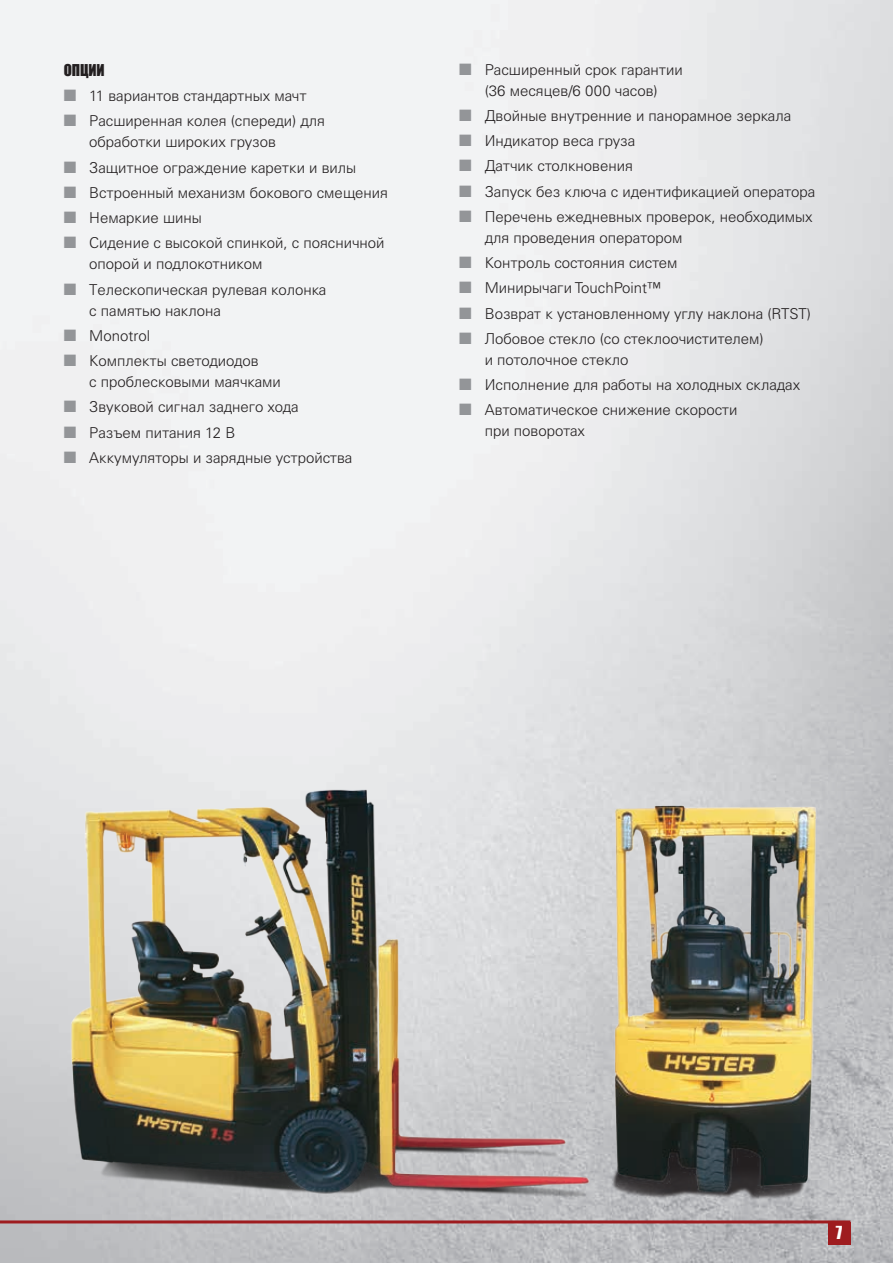
<style>
.page{position:relative;width:893px;height:1263px;background:#fff}
.page>*{position:absolute;margin:0;border:0;box-sizing:border-box;transform-origin:0 0}
.t1{font:16.5px "Impact";color:#fff}
.t2{font:300 15px/21px "Univers LTCYR 45";color:#231f20}
.t3{font:15px "Impact";letter-spacing:-.01em;color:#231f20}
.s1{color:#939598}
</style>
<div class="page">
<img style="left:0;top:0;width:893px;height:1263px">
<hr style="left:0;top:1222px;width:1px;height:41px;background:#535355">
<hr style="left:0;top:1220px;width:850px;height:3px;background:#9e1c1f">
<div style="left:828px;top:1222px;width:22px;height:23px;background:#9e1c1f"></div>
<img style="left:47px;top:782px;width:571px;height:444px">
<img style="left:604px;top:796px;width:241px;height:414px">
<p class="t3" style="left:64px;top:58px;width:42px">ОПЦИИ</p>
<p class="t2" style="left:64px;top:85px;width:244px"><span class="s1">■</span> 11 вариантов стандартных мачт</p>
<p class="t2" style="left:89px;top:110px;width:237px;text-indent:-26px"><span class="s1">■</span> Расширенная колея (спереди) для обработки широких грузов</p>
<p class="t2" style="left:64px;top:156px;width:294px"><span class="s1">■</span> Защитное ограждение каретки и вилы</p>
<p class="t2" style="left:64px;top:182px;width:326px"><span class="s1">■</span> Встроенный механизм бокового смещения</p>
<p class="t2" style="left:64px;top:207px;width:140px"><span class="s1">■</span> Немаркие шины</p>
<p class="t2" style="left:89px;top:232px;width:297px;text-indent:-26px"><span class="s1">■</span> Сидение с высокой спинкой, с поясничной опорой и подлокотником</p>
<p class="t2" style="left:89px;top:278px;width:239px;text-indent:-26px"><span class="s1">■</span> Телескопическая рулевая колонка с памятью наклона</p>
<p class="t2" style="left:64px;top:325px;width:88px"><span class="s1">■</span> Monotrol</p>
<p class="t2" style="left:89px;top:350px;width:193px;text-indent:-26px"><span class="s1">■</span> Комплекты светодиодов<br>с проблесковыми маячками</p>
<p class="t2" style="left:64px;top:396px;width:236px"><span class="s1">■</span> Звуковой сигнал заднего хода</p>
<p class="t2" style="left:64px;top:421px;width:173px"><span class="s1">■</span> Разъем питания 12 В</p>
<p class="t2" style="left:64px;top:447px;width:290px"><span class="s1">■</span> Аккумуляторы и зарядные устройства</p>
<p class="t2" style="left:459px;top:58px;width:225px;text-align:center"><span class="s1">■</span> Расширенный срок гарантии (36 месяцев/6 000 часов)</p>
<p class="t2" style="left:459px;top:105px;width:334px"><span class="s1">■</span> Двойные внутренние и панорамное зеркала</p>
<p class="t2" style="left:459px;top:130px;width:178px"><span class="s1">■</span> Индикатор веса груза</p>
<p class="t2" style="left:459px;top:155px;width:175px"><span class="s1">■</span> Датчик столкновения</p>
<p class="t2" style="left:459px;top:180px;width:357px"><span class="s1">■</span> Запуск без ключа с идентификацией оператора</p>
<p class="t2" style="left:485px;top:206px;width:329px;text-indent:-26px"><span class="s1">■</span> Перечень ежедневных проверок, необходимых для проведения оператором</p>
<p class="t2" style="left:459px;top:252px;width:220px"><span class="s1">■</span> Контроль состояния систем</p>
<p class="t2" style="left:459px;top:277px;width:203px"><span class="s1">■</span> Минирычаги TouchPoint™</p>
<p class="t2" style="left:459px;top:302px;width:353px"><span class="s1">■</span> Возврат к установленному углу наклона (RTST)</p>
<p class="t2" style="left:485px;top:328px;width:280px;text-indent:-26px"><span class="s1">■</span> Лобовое стекло (со стеклоочистителем) и потолочное стекло</p>
<p class="t2" style="left:459px;top:374px;width:342px"><span class="s1">■</span> Исполнение для работы на холодных складах</p>
<p class="t2" style="left:485px;top:399px;width:254px;text-indent:-26px"><span class="s1">■</span> Автоматическое снижение скорости при поворотах</p>
<p class="t1" style="left:836px;top:1220px;width:8px">7</p>
</div>
